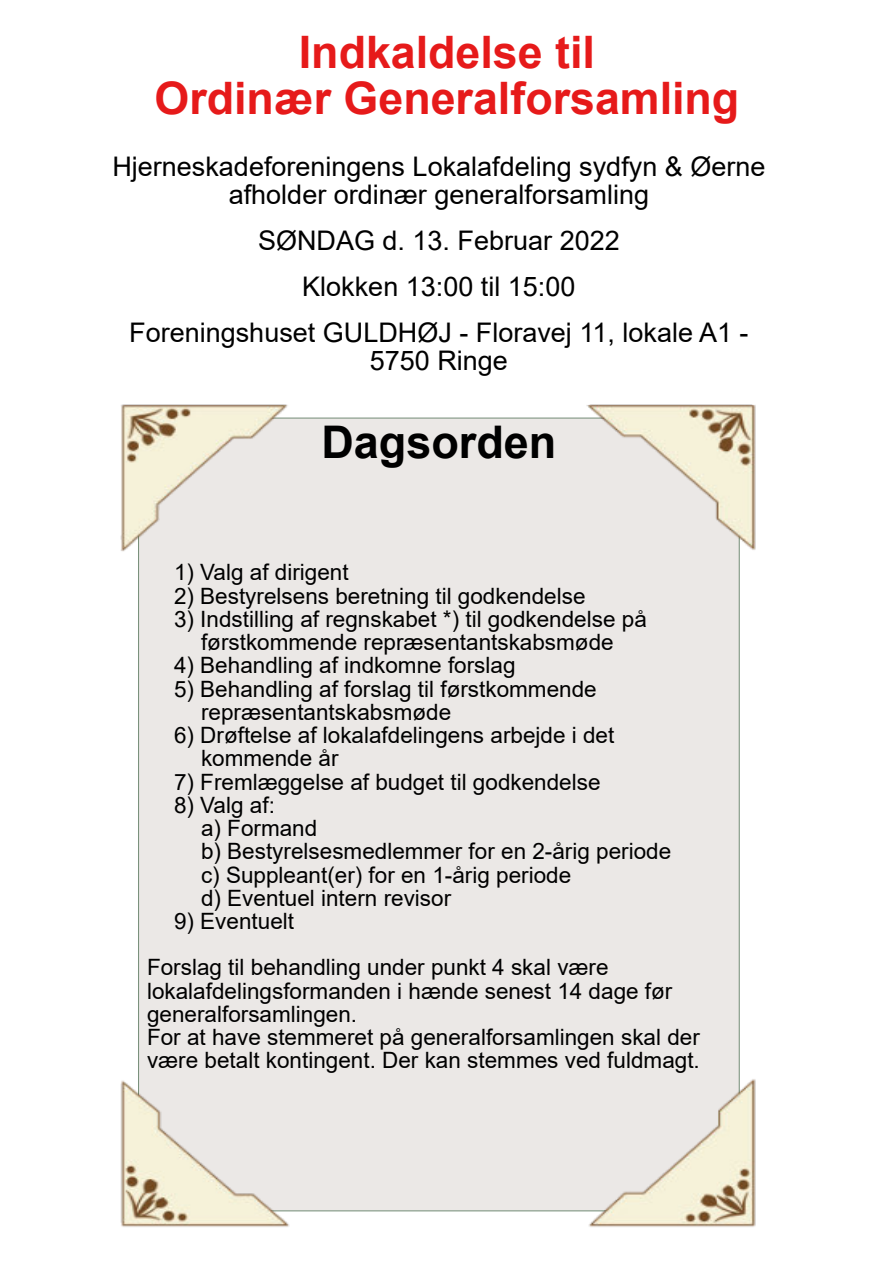
<style>
.page{position:relative;width:893px;height:1263px;background:#fff}
.page>*{position:absolute;margin:0;border:0;box-sizing:border-box;transform-origin:0 0}
.t1{font:700 45px "Arial";color:#000}
.t2{font:700 44.85px/46.2px "Arial";color:#e61a1a;text-align:center}
.t3{font:27px/45.9px "Arial";color:#000;text-align:center}
.t4{font:22.5px/23.2px "Arial";color:#000}
</style>
<div class="page">
<img style="left:120px;top:404px;width:636px;height:823px">
<h2 class="t2" style="left:155px;top:33px;width:586px">Indkaldelse til<br>Ordinær Generalforsamling</h2>
<p class="t3" style="left:112px;top:155px;width:654px;line-height:27.9px">Hjerneskadeforeningens Lokalafdeling sydfyn &amp; Øerne afholder ordinær generalforsamling</p>
<p class="t3" style="left:129px;top:220px;width:621px">SØNDAG d. 13. Februar 2022<br>Klokken 13:00 til 15:00<br>Foreningshuset GULDHØJ - Floravej 11, lokale A1 -</p>
<p class="t3" style="left:370px;top:340px;width:140px">5750 Ringe</p>
<h1 class="t1" style="left:321px;top:425px;width:237px">Dagsorden</h1>
<p class="t4" style="left:174px;top:563px;width:176px">1) Valg af dirigent</p>
<p class="t4" style="left:174px;top:586px;width:413px">2) Bestyrelsens beretning til godkendelse</p>
<p class="t4" style="left:174px;top:609px;width:474px;text-align:center">3) Indstilling af regnskabet *) til godkendelse på førstkommende repræsentantskabsmøde</p>
<p class="t4" style="left:174px;top:656px;width:343px">4) Behandling af indkomne forslag</p>
<p class="t4" style="left:201px;top:679px;width:397px;text-indent:-27px">5) Behandling af forslag til førstkommende repræsentantskabsmøde</p>
<p class="t4" style="left:201px;top:726px;width:415px;text-indent:-27px">6) Drøftelse af lokalafdelingens arbejde i det kommende år</p>
<p class="t4" style="left:174px;top:772px;width:428px">7) Fremlæggelse af budget til godkendelse</p>
<p class="t4" style="left:201px;top:795px;width:472px;text-indent:-27px">8) Valg af:<br>a) Formand<br>b) Bestyrelsesmedlemmer for en 2-årig periode c) Suppleant(er) for en 1-årig periode<br>d) Eventuel intern revisor</p>
<p class="t4" style="left:147px;top:900px;width:463px;line-height:46.5px;text-indent:27px">9) Eventuelt<br>Forslag til behandling under punkt 4 skal være</p>
<p class="t4" style="left:147px;top:981px;width:554px">lokalafdelingsformanden i hænde senest 14 dage før generalforsamlingen.<br>For at have stemmeret på generalforsamlingen skal der være betalt kontingent. Der kan stemmes ved fuldmagt.</p>
</div>
